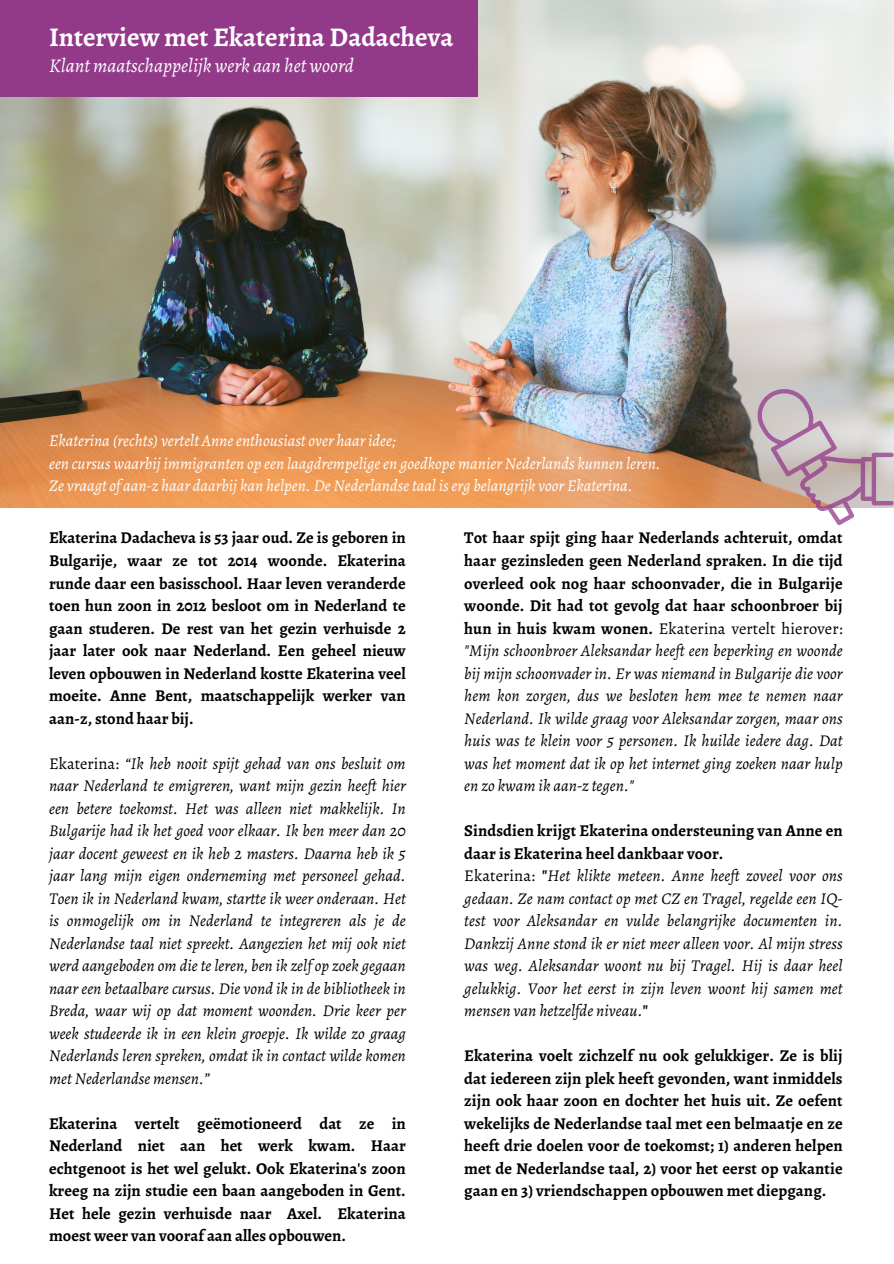
<style>
.page{position:relative;width:894px;height:1264px;background:#fff}
.page>*{position:absolute;margin:0;border:0;box-sizing:border-box;transform-origin:0 0}
.t1{font:700 27px "Alegreya";color:#fff}
.t2{font:italic 19.5px "Alegreya";color:#fff}
.t3{font:italic 16.5px/22.5px "Alegreya";letter-spacing:.005em;color:#000;text-align:justify}
.t4{font:700 16.5px/22.5px "Alegreya";letter-spacing:.005em;color:#000;text-align:justify}
.t5{font:italic 16.5px "Alegreya";color:#fff}
.s1{font-style:normal}
.s2{font-weight:700;font-style:normal}
</style>
<div class="page">
<img style="left:0;top:52px;width:893px;height:455px">
<div style="left:0;top:0;width:478px;height:96px;background:#93398a"></div>
<svg style="left:757px;top:389px;width:136px;height:136px;background:#ccbabd"></svg>
<p class="t1" style="left:49px;top:19px;width:405px">Interview met Ekaterina Dadacheva</p>
<p class="t2" style="left:49px;top:52px;width:306px">Klant maatschappelijk werk aan het woord</p>
<h2 class="t5" style="left:49px;top:429px;width:348px">Ekaterina (rechts) vertelt Anne enthousiast over haar idee;</h2>
<p class="t5" style="left:49px;top:452px;width:613px">een cursus waarbij immigranten op een laagdrempelige en goedkope manier Nederlands kunnen leren.</p>
<p class="t5" style="left:49px;top:474px;width:585px">Ze vraagt of aan-z haar daarbij kan helpen. De Nederlandse taal is erg belangrijk voor Ekaterina.</p>
<p class="t4" style="left:49px;top:526px;width:358px">Ekaterina Dadacheva is 53 jaar oud. Ze is geboren in Bulgarije, waar ze tot 2014 woonde. Ekaterina runde daar een basisschool. Haar leven veranderde toen hun zoon in 2012 besloot om in Nederland te gaan studeren. De rest van het gezin verhuisde 2 jaar later ook naar Nederland. Een geheel nieuw leven opbouwen in Nederland kostte Ekaterina veel moeite. Anne Bent, maatschappelijk werker van aan-z, stond haar bij.</p>
<h2 class="t3" style="left:49px;top:751px;width:358px"><span class="s1">Ekaterina:</span> “Ik heb nooit spijt gehad van ons besluit om naar Nederland te emigreren, want mijn gezin heeft hier een betere toekomst. Het was alleen niet makkelijk. In Bulgarije had ik het goed voor elkaar. Ik ben meer dan 20 jaar docent geweest en ik heb 2 masters. Daarna heb ik 5 jaar lang mijn eigen onderneming met personeel gehad.<br>Toen ik in Nederland kwam, startte ik weer onderaan. Het is onmogelijk om in Nederland te integreren als je de Nederlandse taal niet spreekt. Aangezien het mij ook niet werd aangeboden om die te leren, ben ik zelf op zoek gegaan naar een betaalbare cursus. Die vond ik in de bibliotheek in Breda, waar wij op dat moment woonden. Drie keer per week studeerde ik in een klein groepje. Ik wilde zo graag Nederlands leren spreken, omdat ik in contact wilde komen met Nederlandse mensen.”</h2>
<p class="t4" style="left:49px;top:1111px;width:358px">Ekaterina vertelt geëmotioneerd dat ze in Nederland niet aan het werk kwam. Haar echtgenoot is het wel gelukt. Ook Ekaterina's zoon kreeg na zijn studie een baan aangeboden in Gent.<br>Het hele gezin verhuisde naar Axel. Ekaterina moest weer van vooraf aan alles opbouwen.</p>
<h1 class="t3" style="left:464px;top:526px;width:380px"><span class="s2">Tot haar spijt ging haar Nederlands achteruit, omdat haar gezinsleden geen Nederland spraken. In die tijd overleed ook nog haar schoonvader, die in Bulgarije woonde. Dit had tot gevolg dat haar schoonbroer bij hun in huis kwam wonen.</span> <span class="s1">Ekaterina vertelt hierover: </span>"Mijn schoonbroer Aleksandar heeft een beperking en woonde bij mijn schoonvader in. Er was niemand in Bulgarije die voor hem kon zorgen, dus we besloten hem mee te nemen naar Nederland. Ik wilde graag voor Aleksandar zorgen, maar ons huis was te klein voor 5 personen. Ik huilde iedere dag. Dat was het moment dat ik op het internet ging zoeken naar hulp en zo kwam ik aan-z tegen."</h1>
<p class="t4" style="left:464px;top:819px;width:380px">Sindsdien krijgt Ekaterina ondersteuning van Anne en daar is Ekaterina heel dankbaar voor.</p>
<p class="t3" style="left:464px;top:864px;width:380px"><span class="s1">Ekaterina:</span> <span class="s2">"</span>Het klikte meteen. Anne heeft zoveel voor ons gedaan. Ze nam contact op met CZ en Tragel, regelde een IQ&shy;test voor Aleksandar en vulde belangrijke documenten in.<br>Dankzij Anne stond ik er niet meer alleen voor. Al mijn stress was weg. Aleksandar woont nu bij Tragel. Hij is daar heel gelukkig. Voor het eerst in zijn leven woont hij samen met mensen van hetzelfde niveau.<span class="s2">"</span></p>
<p class="t4" style="left:464px;top:1044px;width:380px">Ekaterina voelt zichzelf nu ook gelukkiger. Ze is blij dat iedereen zijn plek heeft gevonden, want inmiddels zijn ook haar zoon en dochter het huis uit. Ze oefent wekelijks de Nederlandse taal met een belmaatje en ze heeft drie doelen voor de toekomst; 1) anderen helpen met de Nederlandse taal, 2) voor het eerst op vakantie gaan en 3) vriendschappen opbouwen met diepgang.</p>
</div>
